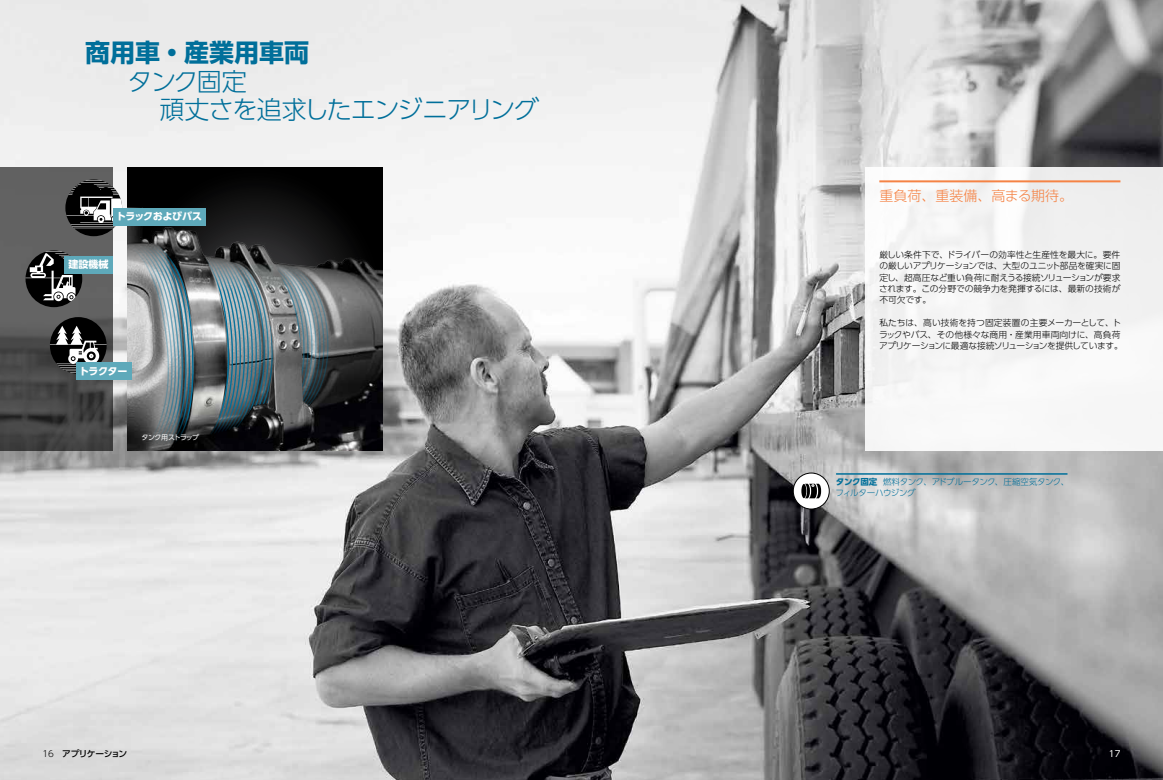
<style>
.page{position:relative;width:1163px;height:780px;background:#fff}
.page>*{position:absolute;margin:0;border:0;box-sizing:border-box;transform-origin:0 0}
.t1{font:300 25px/28.4px "UD Shin Go Pro";letter-spacing:-.055em;color:#006f9a}
.t2{font:700 25px "UD Shin Go Pro";color:#006f9a}
.t3{font:300 14px "UD Shin Go Pro";color:#f58345}
.t4{font:700 10px "UD Shin Go Pro";letter-spacing:-.03em;color:#fff}
.t5{font:300 8.8px/11.3px "UD Shin Go Pro";letter-spacing:-.015em;color:#000;text-align:justify}
.t6{font:500 8.8px "UD Shin Go Pro";letter-spacing:-.08em;color:#000}
.t7{font:8.8px "UD Shin Go Pro";color:#fff}
.t8{font:300 8.5px/11.3px "UD Shin Go Pro";letter-spacing:-.045em;color:#006f9a}
.t9{font:7px "UD Shin Go Pro";letter-spacing:-.09em;color:#fff}
.s1{font-weight:700}
</style>
<div class="page">
<img style="left:0;top:0;width:1162px;height:780px">
<div style="left:128px;top:167px;width:255px;height:284px;background:linear-gradient(to right,#030303,#030303)"></div>
<img style="left:128px;top:207px;width:255px;height:244px">
<svg style="left:128px;top:242px;width:65px;height:204px;background:#7e888c"></svg>
<svg style="left:203px;top:255px;width:125px;height:180px;background:#636f74"></svg>
<svg style="left:0;top:167px;width:113px;height:284px;background:#545454"></svg>
<div style="left:65px;top:179px;width:57px;height:57px;background:#000;border-radius:50%"></div>
<svg style="left:66px;top:180px;width:56px;height:49px"></svg>
<div style="left:26px;top:250px;width:56px;height:57px;background:#000;border-radius:50%"></div>
<svg style="left:26px;top:251px;width:52px;height:50px"></svg>
<div style="left:50px;top:317px;width:57px;height:57px;background:#000;border-radius:50%"></div>
<svg style="left:50px;top:326px;width:57px;height:47px"></svg>
<svg style="left:792px;top:472px;width:37px;height:37px"></svg>
<hr style="left:836px;top:473px;width:231px;height:1px;background:#006f9a">
<div style="left:865px;top:167px;width:297px;height:284px;background:#f6f6f6"></div>
<hr style="left:879px;top:180px;width:241px;height:2px;background:#f58345">
<div style="left:113px;top:208px;width:93px;height:17px;background:#5ea9ba"></div>
<div style="left:64px;top:256px;width:49px;height:17px;background:#5ea9ba"></div>
<div style="left:76px;top:362px;width:56px;height:18px;background:#5ea9ba"></div>
<h1 class="t2" style="left:85px;top:32px;width:225px">商用車・産業用車両</h1>
<h1 class="t1" style="left:159px;top:66px;width:381px;text-indent:-32px">タンク固定<br>頑丈さを追求したエンジニアリング</h1>
<p class="t4" style="left:116px;top:208px;width:87px">トラックおよびバス</p>
<p class="t4" style="left:69px;top:256px;width:41px">建設機械</p>
<p class="t4" style="left:79px;top:363px;width:50px">トラクター</p>
<p class="t9" style="left:142px;top:431px;width:59px">タンク用ストラップ</p>
<h2 class="t3" style="left:879px;top:185px;width:195px">重負荷、重装備、高まる期待。</h2>
<p class="t5" style="left:879px;top:249px;width:243px">厳しい条件下で、ドライバーの効率性と生産性を最大に。要件の厳しいアプリケーションでは、大型のユニット部品を確実に固定し、超高圧など重い負荷に耐えうる接続ソリューションが要求されます。この分野での競争力を発揮するには、最新の技術が不可欠です。</p>
<p class="t5" style="left:878px;top:317px;width:245px;text-align:left">私たちは、高い技術を持つ固定装置の主要メーカーとして、トラックやバス、その他様々な商用・産業用車両向けに、高負荷アプリケーションに最適な接続ソリューションを提供しています。</p>
<p class="t8" style="left:835px;top:476px;width:235px"><span class="s1">タンク固定</span> 燃料タンク、アドブルータンク、圧縮空気タンク、フィルターハウジング</p>
<p class="t6" style="left:62px;top:746px;width:66px">アプリケーション</p>
<p class="t5" style="left:43px;top:748px;width:13px">16</p>
<p class="t7" style="left:1108px;top:746px;width:13px">17</p>
</div>
